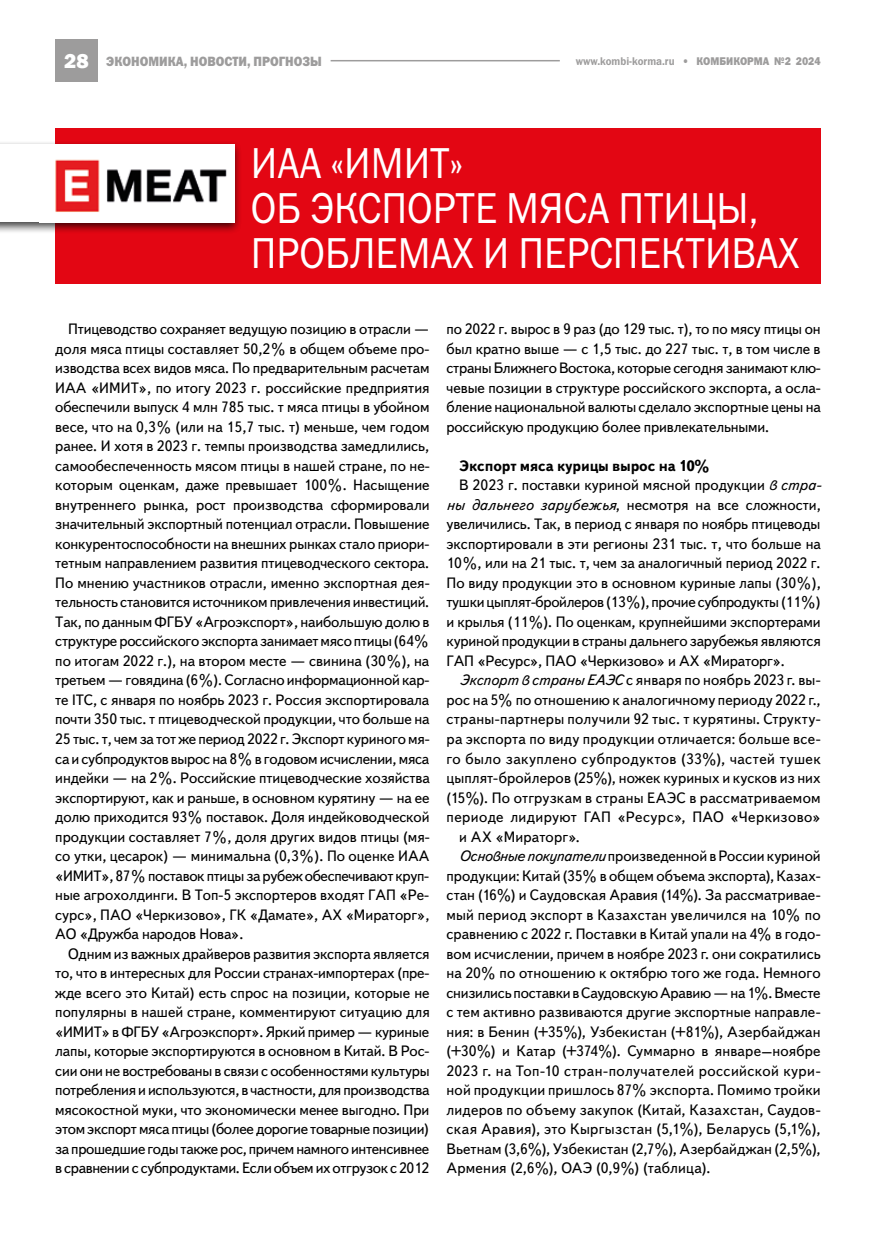
<style>
.page{position:relative;width:893px;height:1234px;background:#fff}
.page>*{position:absolute;margin:0;border:0;box-sizing:border-box;transform-origin:0 0}
.t1{font:43.5px/45px "Franklin Gothic Book C";color:#fff;scale:.9 1}
.t2{font:15px/19.5px "Text Book C";color:#000;text-align:justify}
.t3{font:15px "Text Book C";letter-spacing:.025em;color:#000}
.t4{font:15px "Text Book C";letter-spacing:-.02em;color:#000}
.t5{font:15px "Text Book C";letter-spacing:.02em;color:#000}
.t6{font:15px "Text Book C";letter-spacing:.03em;color:#000}
.t7{font:700 15px "Text Book C";letter-spacing:-.01em;color:#000}
.t8{font:13.5px "Franklin Gothic Heavy C";color:#9d9c9c;scale:.9 1}
.t9{font:11.25px "Franklin Gothic Demi C";color:#9d9c9c;scale:.9 1}
.t10{font:11.25px "Franklin Gothic Heavy C";color:#9d9c9c;scale:.9 1}
.s1{font-family:"Franklin Gothic";font-weight:800;font-size:21px;color:#fff}
.s2{font-family:"Franklin Gothic Heavy C"}
.s3{font-style:italic}
</style>
<div class="page">
<div style="left:55px;top:39px;width:43px;height:42px;background:#9d9c9c"></div>
<hr style="left:331px;top:60px;width:229px;height:1px;background:#9d9c9c">
<div style="left:55px;top:128px;width:766px;height:155px;background:#e30613"></div>
<div style="left:0;top:141px;width:248px;height:99px;background:#000;opacity:.75"></div>
<div style="left:0;top:145px;width:234px;height:77px;background:#fff"></div>
<img style="left:55px;top:159px;width:172px;height:53px">
<p class="t8" style="left:64px;top:54px;width:288px"><span class="s1">28</span> экономика, новости, прогнозы</p>
<p class="t9" style="left:576px;top:54px;width:144px">www.kombi-korma.ru <span class="s2">• КОМ</span></p>
<p class="t10" style="left:719px;top:54px;width:17px">БИКОРМА</p>
<p class="t10" style="left:774px;top:54px;width:53px">№2 2024</p>
<h1 class="t1" style="left:251px;top:140px;width:611px">ИАА «ИМИТ»<br>ОБ ЭКСПОРТЕ МЯСА ПТИЦЫ,<br>ПРОБЛЕМАХ И ПЕРСПЕКТИВАХ</h1>
<p class="t2" style="left:55px;top:319px;width:376px;text-indent:13px">Птицеводство сохраняет ведущую позицию в отрасли — доля мяса птицы составляет 50,2% в общем объеме про&shy;изводства всех видов мяса. По предварительным расчетам ИАА «ИМИТ», по итогу 2023 г. российские предприятия обеспечили выпуск 4 млн 785 тыс. т мяса птицы в убойном весе, что на 0,3% (или на 15,7 тыс. т) меньше, чем годом ранее. И хотя в 2023 г. темпы производства замедлились, самообеспеченность мясом птицы в нашей стране, по не&shy;которым оценкам, даже превышает 100%. Насыщение внутреннего рынка, рост производства сформировали значительный экспортный потенциал отрасли. Повышение конкурентоспособности на внешних рынках стало приори&shy;тетным направлением развития птицеводческого сектора.<br>По мнению участников отрасли, именно экспортная дея&shy;тельность становится источником привлечения инвестиций.<br>Так, по данным ФГБУ «Агроэкспорт», наибольшую долю в структуре российского экспорта занимает мясо птицы (64% по итогам 2022 г.), на втором месте — свинина (30%), на третьем — говядина (6%). Согласно информационной кар&shy;те ITC, с января по ноябрь 2023 г. Россия экспортировала почти 350 тыс. т птицеводческой продукции, что больше на 25 тыс. т, чем за тот же период 2022 г. Экспорт куриного мя&shy;са и субпродуктов вырос на 8% в годовом исчислении, мяса индейки — на 2%. Российские птицеводческие хозяйства экспортируют, как и раньше, в основном курятину — на ее долю приходится 93% поставок. Доля индейководческой продукции составляет 7%, доля других видов птицы (мя&shy;со утки, цесарок) — минимальна (0,3%). По оценке ИАА «ИМИТ», 87% поставок птицы за рубеж обеспечивают круп&shy;ные агрохолдинги. В Топ-5 экспортеров входят ГАП «Ре&shy;сурс», ПАО «Черкизово», ГК «Дамате», АХ «Мираторг», АО «Дружба народов Нова».</p>
<p class="t2" style="left:55px;top:943px;width:376px;text-indent:13px">Одним из важных драйверов развития экспорта является то, что в интересных для России странах-импортерах (пре&shy;жде всего это Китай) есть спрос на позиции, которые не популярны в нашей стране, комментируют ситуацию для «ИМИТ» в ФГБУ «Агроэкспорт». Яркий пример — куриные лапы, которые экспортируются в основном в Китай. В Рос&shy;сии они не востребованы в связи с особенностями культуры потребления и используются, в частности, для производства мясокостной муки, что экономически менее выгодно. При этом экспорт мяса птицы (более дорогие товарные позиции) за прошедшие годы также рос, причем намного интенсивнее в сравнении с субпродуктами. Если объем их отгрузок с 2012</p>
<p class="t2" style="left:446px;top:319px;width:376px">по 2022 г. вырос в 9 раз (до 129 тыс. т), то по мясу птицы он был кратно выше — с 1,5 тыс. до 227 тыс. т, в том числе в страны Ближнего Востока, которые сегодня занимают клю&shy;чевые позиции в структуре российского экспорта, а осла&shy;бление национальной валюты сделало экспортные цены на российскую продукцию более привлекательными.</p>
<p class="t7" style="left:459px;top:457px;width:251px">Экспорт мяса курицы вырос на 10%</p>
<p class="t2" style="left:459px;top:475px;width:364px">В 2023 г. поставки куриной мясной продукции <span class="s3">в стра-</span></p>
<p class="t2" style="left:446px;top:495px;width:376px"><span class="s3">ны дальнего зарубежья</span>, несмотря на все сложности,</p>
<p class="t2" style="left:446px;top:514px;width:375px">увеличились. Так, в период с января по ноябрь птицеводы</p>
<p class="t2" style="left:446px;top:534px;width:376px">экспортировали в эти регионы 231 тыс. т, что больше на</p>
<p class="t2" style="left:446px;top:553px;width:376px">10%, или на 21 тыс. т, чем за аналогичный период 2022 г.</p>
<p class="t2" style="left:446px;top:573px;width:376px">По виду продукции это в основном куриные лапы (30%),</p>
<p class="t4" style="left:446px;top:594px;width:376px">тушки цыплят-бройлеров (13%), прочие субпродукты (11%)</p>
<p class="t2" style="left:446px;top:612px;width:376px">и крылья (11%). По оценкам, крупнейшими экспортерами</p>
<p class="t2" style="left:446px;top:631px;width:376px">куриной продукции в страны дальнего зарубежья являются</p>
<p class="t2" style="left:446px;top:651px;width:340px">ГАП «Ресурс», ПАО «Черкизово» и АХ «Мираторг».</p>
<p class="t2" style="left:459px;top:670px;width:363px"><span class="s3">Экспорт в страны ЕАЭС</span> с января по ноябрь 2023 г. вы-</p>
<p class="t2" style="left:446px;top:690px;width:376px">рос на 5% по отношению к аналогичному периоду 2022 г.,</p>
<p class="t2" style="left:446px;top:709px;width:376px">страны-партнеры получили 92 тыс. т курятины. Структу-</p>
<p class="t2" style="left:446px;top:729px;width:376px">ра экспорта по виду продукции отличается: больше все-</p>
<p class="t6" style="left:446px;top:750px;width:376px">го было закуплено субпродуктов (33%), частей тушек</p>
<p class="t2" style="left:446px;top:768px;width:376px">цыплят-бройлеров (25%), ножек куриных и кусков из них</p>
<p class="t2" style="left:446px;top:787px;width:376px">(15%). По отгрузкам в страны ЕАЭС в рассматриваемом</p>
<p class="t3" style="left:446px;top:808px;width:376px">периоде лидируют ГАП «Ресурс», ПАО «Черкизово»</p>
<p class="t2" style="left:459px;top:826px;width:122px">и АХ «Мираторг».</p>
<p class="t2" style="left:459px;top:846px;width:363px"><span class="s3">Основные покупатели</span> произведенной в России куриной</p>
<p class="t2" style="left:446px;top:865px;width:376px">продукции: Китай (35% в общем объема экспорта), Казах-</p>
<p class="t2" style="left:446px;top:885px;width:376px">стан (16%) и Саудовская Аравия (14%). За рассматривае-</p>
<p class="t2" style="left:446px;top:904px;width:376px">мый период экспорт в Казахстан увеличился на 10% по</p>
<p class="t2" style="left:446px;top:924px;width:376px">сравнению с 2022 г. Поставки в Китай упали на 4% в годо-</p>
<p class="t2" style="left:446px;top:943px;width:376px">вом исчислении, причем в ноябре 2023 г. они сократились</p>
<p class="t2" style="left:446px;top:963px;width:376px">на 20% по отношению к октябрю того же года. Немного</p>
<p class="t2" style="left:446px;top:982px;width:376px">снизились поставки в Саудовскую Аравию — на 1%. Вместе</p>
<p class="t2" style="left:446px;top:1002px;width:376px">с тем активно развиваются другие экспортные направле-</p>
<p class="t2" style="left:446px;top:1021px;width:376px">ния: в Бенин (+35%), Узбекистан (+81%), Азербайджан</p>
<p class="t2" style="left:446px;top:1041px;width:376px">(+30%) и Катар (+374%). Суммарно в январе–ноябре</p>
<p class="t3" style="left:446px;top:1062px;width:376px">2023 г. на Топ-10 стран-получателей российской кури-</p>
<p class="t2" style="left:446px;top:1080px;width:376px">ной продукции пришлось 87% экспорта. Помимо тройки</p>
<p class="t5" style="left:446px;top:1101px;width:376px">лидеров по объему закупок (Китай, Казахстан, Саудов-</p>
<p class="t3" style="left:446px;top:1120px;width:376px">ская Аравия), это Кыргызстан (5,1%), Беларусь (5,1%),</p>
<p class="t2" style="left:446px;top:1138px;width:376px">Вьетнам (3,6%), Узбекистан (2,7%), Азербайджан (2,5%),</p>
<p class="t2" style="left:446px;top:1158px;width:266px">Армения (2,6%), ОАЭ (0,9%) (таблица).</p>
</div>
